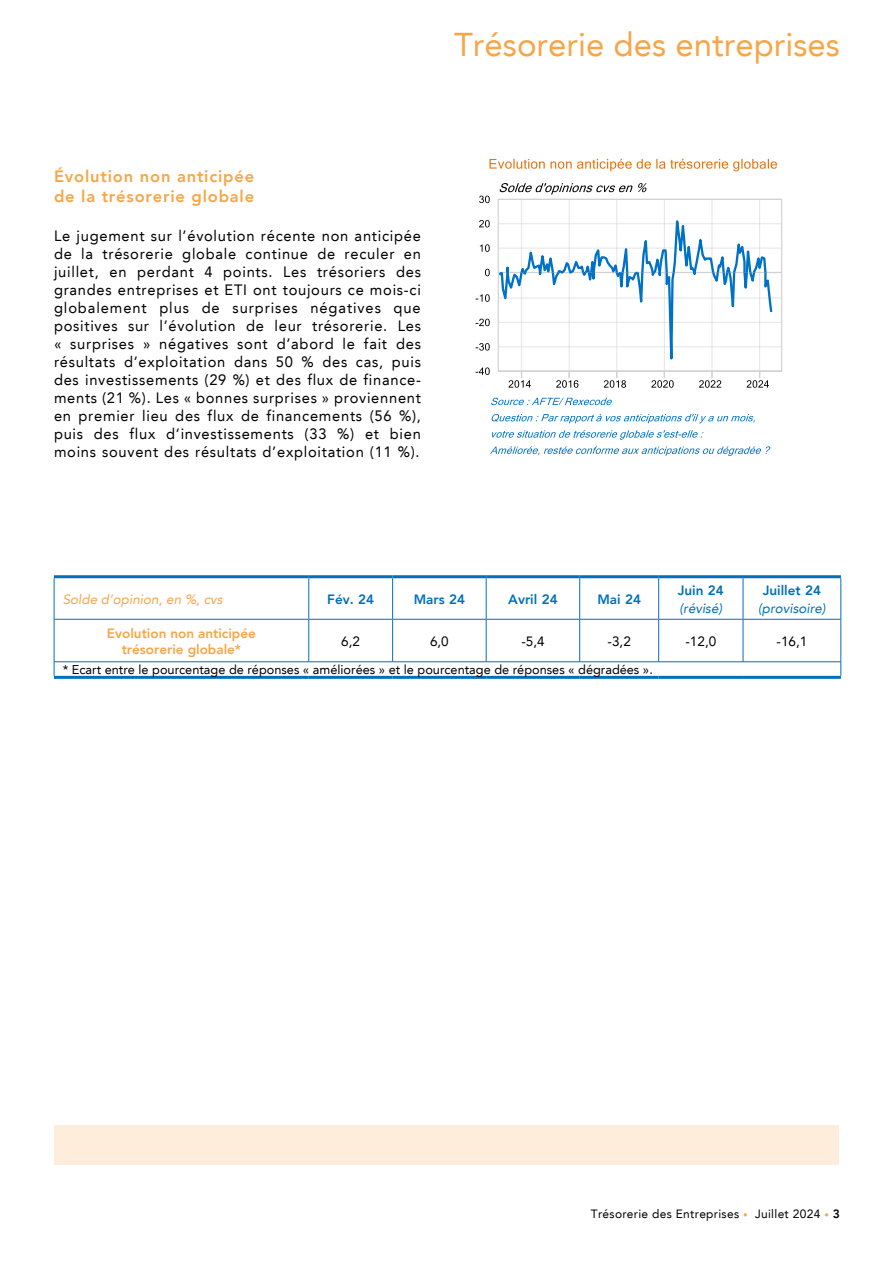
<style>
.page{position:relative;width:893px;height:1263px;background:#fff}
.page>*{position:absolute;margin:0;border:0;box-sizing:border-box;transform-origin:0 0}
.t1{font:33px "Avenir LT";color:#f6a648}
.t2{font:800 16.5px/19.8px "Avenir LT";letter-spacing:.05em;color:#f6a648}
.t3{font:15px/18px "Avenir LT";letter-spacing:.05em;color:#000;text-align:justify}
.t4{font:800 13.5px "Avenir LT";color:#0070ba}
.t5{font:800 13.5px/16.2px "Avenir LT";color:#f6a648;text-align:center}
.t6{font:13.5px "Avenir LT";color:#000}
.t7{font:italic 13.5px "Avenir LT";color:#f6a648}
.t8{font:italic 13.5px "Avenir LT";color:#0070ba}
.t9{font:12.75px "Avenir LT";color:#000}
.t10{font:12px "Avenir LT";letter-spacing:.025em;color:#000}
.s1{font-size:9px;color:#f6a648}
.s2{font-weight:800}
</style>
<div class="page">
<svg style="left:489px;top:159px;width:288px;height:12px"></svg>
<hr style="left:498px;top:346px;width:284px;height:1px;background:#d1d1d1;opacity:.5">
<hr style="left:498px;top:322px;width:284px;height:1px;background:#d1d1d1;opacity:.5">
<hr style="left:498px;top:297px;width:284px;height:2px;background:#d1d1d1;opacity:.5">
<hr style="left:498px;top:247px;width:284px;height:2px;background:#d1d1d1;opacity:.5">
<hr style="left:498px;top:223px;width:284px;height:1px;background:#d1d1d1;opacity:.5">
<hr style="left:498px;top:272px;width:284px;height:1px;background:#d1d1d1">
<hr style="left:498px;top:371px;width:284px;height:1px;background:#d1d1d1">
<svg style="left:476px;top:183px;width:298px;height:273px"></svg>
<svg style="left:55px;top:578px;width:786px;height:98px"></svg>
<hr style="left:54px;top:575px;width:255px;height:3px;background:#0070ba">
<hr style="left:309px;top:575px;width:84px;height:3px;background:#0070ba">
<hr style="left:393px;top:575px;width:93px;height:3px;background:#0070ba">
<hr style="left:486px;top:575px;width:94px;height:3px;background:#0070ba">
<hr style="left:580px;top:575px;width:79px;height:3px;background:#0070ba">
<hr style="left:659px;top:575px;width:84px;height:3px;background:#0070ba">
<hr style="left:743px;top:575px;width:98px;height:3px;background:#0070ba">
<hr style="left:54px;top:676px;width:255px;height:3px;background:#0070ba">
<hr style="left:309px;top:676px;width:84px;height:3px;background:#0070ba">
<hr style="left:393px;top:676px;width:93px;height:3px;background:#0070ba">
<hr style="left:486px;top:676px;width:94px;height:3px;background:#0070ba">
<hr style="left:580px;top:676px;width:79px;height:3px;background:#0070ba">
<hr style="left:659px;top:676px;width:84px;height:3px;background:#0070ba">
<hr style="left:743px;top:676px;width:98px;height:3px;background:#0070ba">
<hr style="left:54px;top:578px;width:1px;height:41px;background:#0070ba">
<hr style="left:308px;top:578px;width:1px;height:41px;background:#0070ba">
<hr style="left:392px;top:578px;width:1px;height:41px;background:#0070ba">
<hr style="left:486px;top:578px;width:1px;height:41px;background:#0070ba">
<hr style="left:579px;top:578px;width:1px;height:41px;background:#0070ba">
<hr style="left:658px;top:578px;width:1px;height:41px;background:#0070ba">
<hr style="left:743px;top:578px;width:1px;height:41px;background:#0070ba">
<hr style="left:841px;top:578px;width:1px;height:41px;background:#0070ba">
<hr style="left:54px;top:619px;width:1px;height:43px;background:#0070ba">
<hr style="left:308px;top:620px;width:1px;height:42px;background:#0070ba">
<hr style="left:392px;top:620px;width:1px;height:42px;background:#0070ba">
<hr style="left:486px;top:620px;width:1px;height:42px;background:#0070ba">
<hr style="left:579px;top:620px;width:1px;height:42px;background:#0070ba">
<hr style="left:658px;top:620px;width:1px;height:42px;background:#0070ba">
<hr style="left:743px;top:620px;width:1px;height:42px;background:#0070ba">
<hr style="left:841px;top:619px;width:1px;height:43px;background:#0070ba">
<hr style="left:54px;top:661px;width:255px;height:1px;background:#0070ba">
<svg style="left:54px;top:662px;width:1px;height:14px"></svg>
<hr style="left:309px;top:661px;width:84px;height:1px;background:#0070ba">
<hr style="left:393px;top:661px;width:93px;height:1px;background:#0070ba">
<hr style="left:486px;top:661px;width:94px;height:1px;background:#0070ba">
<hr style="left:580px;top:661px;width:79px;height:1px;background:#0070ba">
<hr style="left:659px;top:661px;width:84px;height:1px;background:#0070ba">
<hr style="left:743px;top:661px;width:98px;height:1px;background:#0070ba">
<svg style="left:841px;top:662px;width:1px;height:14px"></svg>
<hr style="left:54px;top:619px;width:255px;height:1px;background:#0070ba">
<hr style="left:309px;top:619px;width:84px;height:1px;background:#0070ba">
<hr style="left:393px;top:619px;width:93px;height:1px;background:#0070ba">
<hr style="left:486px;top:619px;width:94px;height:1px;background:#0070ba">
<hr style="left:580px;top:619px;width:79px;height:1px;background:#0070ba">
<hr style="left:659px;top:619px;width:84px;height:1px;background:#0070ba">
<hr style="left:743px;top:619px;width:98px;height:1px;background:#0070ba">
<div style="left:54px;top:1125px;width:785px;height:40px;background:#fdedda"></div>
<h1 class="t1" style="left:454px;top:25px;width:387px">Trésorerie des entreprises</h1>
<p class="t2" style="left:54px;top:166px;width:202px">Évolution non anticipée de la trésorerie globale</p>
<p class="t3" style="left:54px;top:227px;width:368px">Le jugement sur l’évolution récente non anticipée de la trésorerie globale continue de reculer en juillet, en perdant 4 points. Les trésoriers des grandes entreprises et ETI ont toujours ce mois-ci globalement plus de surprises négatives que positives sur l’évolution de leur trésorerie. Les « surprises » négatives sont d’abord le fait des résultats d’exploitation dans 50 % des cas, puis des investissements (29 %) et des flux de finance&shy;ments (21 %). Les « bonnes surprises » proviennent en premier lieu des flux de financements (56 %), puis des flux d’investissements (33 %) et bien moins souvent des résultats d’exploitation (11 %).</p>
<p class="t7" style="left:63px;top:591px;width:161px">Solde d’opinion, en %, cvs</p>
<p class="t4" style="left:327px;top:591px;width:48px">Fév. 24</p>
<p class="t4" style="left:414px;top:591px;width:53px">Mars 24</p>
<p class="t4" style="left:508px;top:591px;width:51px">Avril 24</p>
<p class="t4" style="left:597px;top:591px;width:45px">Mai 24</p>
<p class="t4" style="left:678px;top:582px;width:48px">Juin 24</p>
<p class="t8" style="left:679px;top:600px;width:44px">(révisé)</p>
<p class="t4" style="left:763px;top:582px;width:60px">Juillet 24</p>
<p class="t8" style="left:758px;top:600px;width:69px">(provisoire)</p>
<p class="t5" style="left:107px;top:625px;width:150px">Evolution non anticipée trésorerie globale*</p>
<p class="t6" style="left:341px;top:633px;width:20px">6,2</p>
<p class="t6" style="left:430px;top:633px;width:20px">6,0</p>
<p class="t6" style="left:521px;top:633px;width:25px">-5,4</p>
<p class="t6" style="left:608px;top:633px;width:25px">-3,2</p>
<p class="t6" style="left:685px;top:633px;width:32px">-12,0</p>
<p class="t6" style="left:776px;top:633px;width:32px">-16,1</p>
<p class="t9" style="left:63px;top:662px;width:592px">* Ecart entre le pourcentage de réponses « améliorées » et le pourcentage de réponses « dégradées ».</p>
<p class="t10" style="left:591px;top:1207px;width:250px">Trésorerie des Entreprises <span class="s1">•</span> Juillet 2024 <span class="s1">•</span> <span class="s2">3</span></p>
</div>
